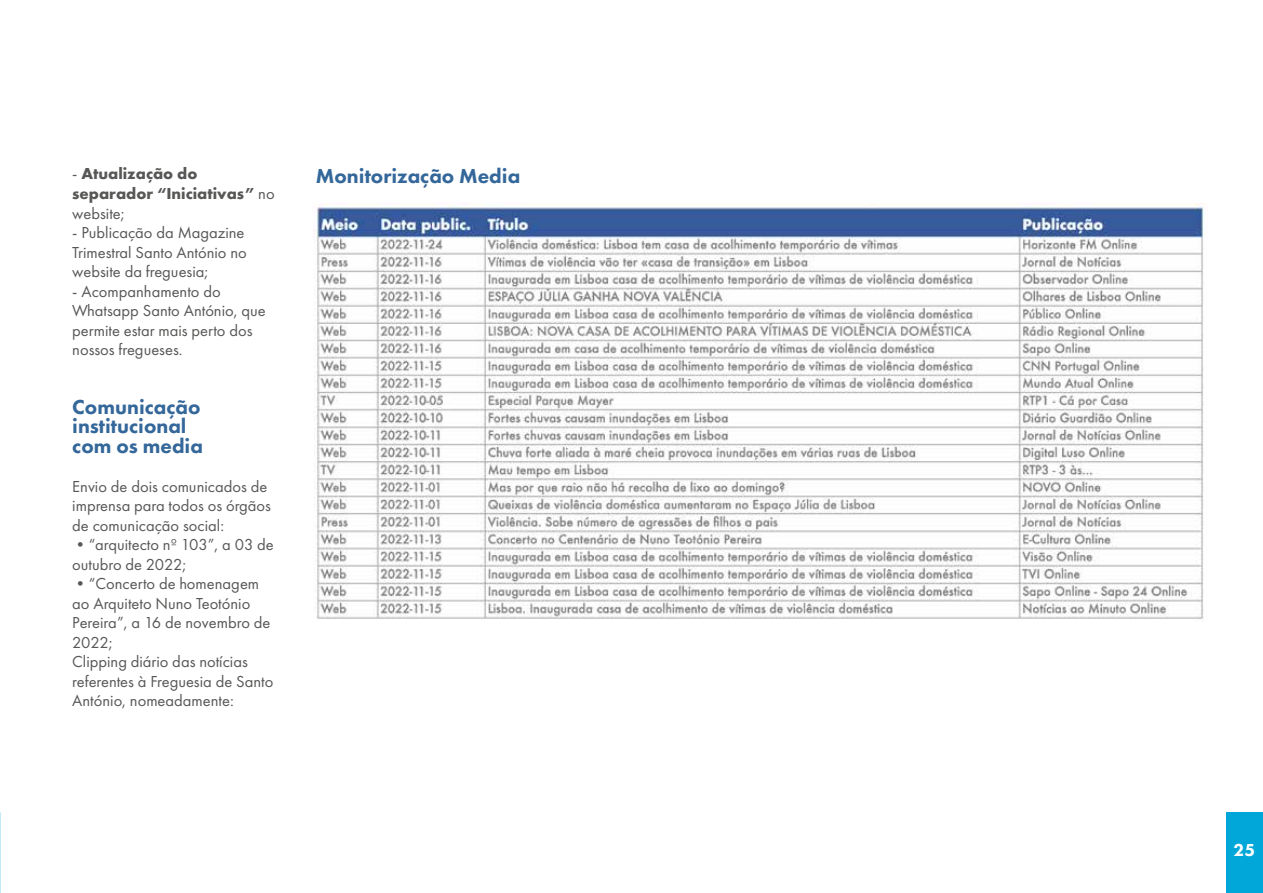
<style>
.page{position:relative;width:1263px;height:893px;background:#fff}
.page>*{position:absolute;margin:0;border:0;box-sizing:border-box;transform-origin:0 0}
.t1{font:800 21px/19.5px "Futura PT";color:#34679a}
.t2{font:800 18px "Futura PT";color:#fff}
.t3{font:16.5px/19.5px "Futura PT";color:#575756}
.t4{font:700 16.5px/19.5px "Futura PT";color:#575756}
.s1{font-weight:400}
</style>
<div class="page">
<div style="left:1227px;top:812px;width:36px;height:81px;background:#00a7d8"></div>
<img style="left:314px;top:203px;width:891px;height:416px">
<p class="t4" style="left:72px;top:164px;width:204px"><span class="s1">-</span> Atualização do separador “Iniciativas” <span class="s1">no website;</span></p>
<p class="t3" style="left:72px;top:223px;width:176px">- Publicação da Magazine<br>Trimestral Santo António no website da freguesia;</p>
<p class="t3" style="left:72px;top:281px;width:195px">- Acompanhamento do<br>Whatsapp Santo António, que permite estar mais perto dos nossos fregueses.</p>
<p class="t1" style="left:72px;top:396px;width:132px">Comunicação institucional com os media</p>
<p class="t3" style="left:72px;top:476px;width:200px">Envio de dois comunicados de imprensa para todos os órgãos de comunicação social:</p>
<p class="t3" style="left:72px;top:535px;width:203px">•“arquitecto nº 103”, a 03 de outubro de 2022;</p>
<p class="t3" style="left:72px;top:574px;width:203px">•“Concerto de homenagem ao Arquiteto Nuno Teotónio<br>Pereira”, a 16 de novembro de<br>2022;<br>Clipping diário das notícias referentes à Freguesia de Santo<br>António, nomeadamente:</p>
<p class="t1" style="left:316px;top:166px;width:206px">Monitorização Media</p>
<p class="t2" style="left:1233px;top:839px;width:23px">25</p>
</div>
